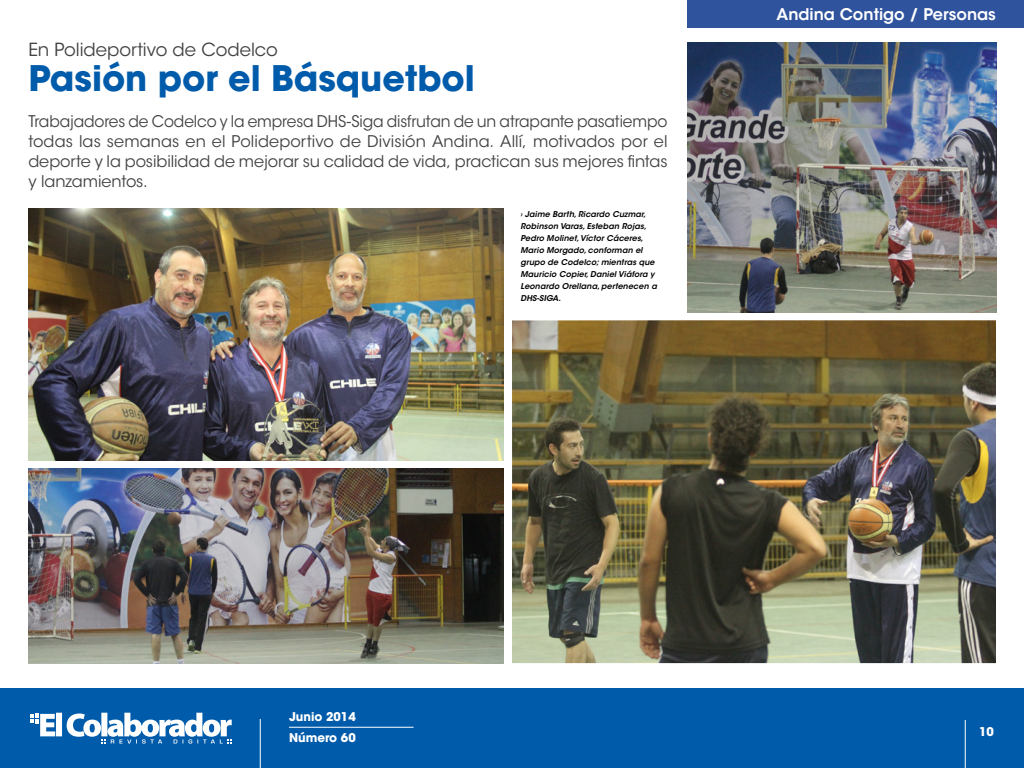
<style>
.page{position:relative;width:1024px;height:768px;background:#fff}
.page>*{position:absolute;margin:0;border:0;box-sizing:border-box;transform-origin:0 0}
.t1{font:700 35px "ITC Avant Garde Std";color:#005baa}
.t2{font:18px "ITC Avant Garde Std";letter-spacing:-.005em;color:#424242}
.t3{font:16px/20px "ITC Avant Garde Std";letter-spacing:-.005em;color:#424242;text-align:justify;scale:.96 1}
.t4{font:600 16px "ITC Avant Garde Std";color:#fff}
.t5{font:700 12px "ITC Avant Garde Std";color:#fff}
.t6{font:italic 600 8px/12px "ITC Avant Garde Std";letter-spacing:.01em;color:#000}
</style>
<div class="page">
<div style="left:0;top:688px;width:1024px;height:80px;background:#005baa"></div>
<hr style="left:965px;top:720px;width:1px;height:48px;background:#fff">
<hr style="left:260px;top:719px;width:1px;height:49px;background:#fff">
<hr style="left:289px;top:727px;width:125px;height:1px;background:#fff">
<svg style="left:30px;top:713px;width:202px;height:31px"></svg>
<div style="left:687px;top:0;width:337px;height:28px;background:#30539e"></div>
<img style="left:28px;top:469px;width:475px;height:194px">
<img style="left:687px;top:43px;width:309px;height:270px">
<img style="left:512px;top:320px;width:484px;height:343px">
<img style="left:28px;top:209px;width:475px;height:251px">
<p class="t2" style="left:28px;top:39px;width:251px">En Polideportivo de Codelco</p>
<h1 class="t1" style="left:28px;top:55px;width:448px">Pasión por el Básquetbol</h1>
<p class="t3" style="left:28px;top:111px;width:667px">Trabajadores de Codelco y la empresa DHS-Siga disfrutan de un atrapante pasatiempo todas las semanas en el Polideportivo de División Andina. Allí, motivados por el deporte y la posibilidad de mejorar su calidad de vida, practican sus mejores fintas y lanzamientos.</p>
<p class="t6" style="left:521px;top:208px;width:138px">› Jaime Barth, Ricardo Cuzmar,<br>Robinson Varas, Esteban Rojas,<br>Pedro Molinet, Víctor Cáceres,<br>Mario Morgado, conforman el grupo de Codelco; mientras que<br>Mauricio Copier, Daniel Viáfora y<br>Leonardo Orellana, pertenecen a<br>DHS-SIGA.</p>
<p class="t4" style="left:777px;top:4px;width:221px">Andina Contigo / Personas</p>
<p class="t5" style="left:289px;top:709px;width:68px">Junio 2014</p>
<p class="t5" style="left:289px;top:730px;width:68px">Número 60</p>
<p class="t5" style="left:979px;top:724px;width:16px">10</p>
</div>
